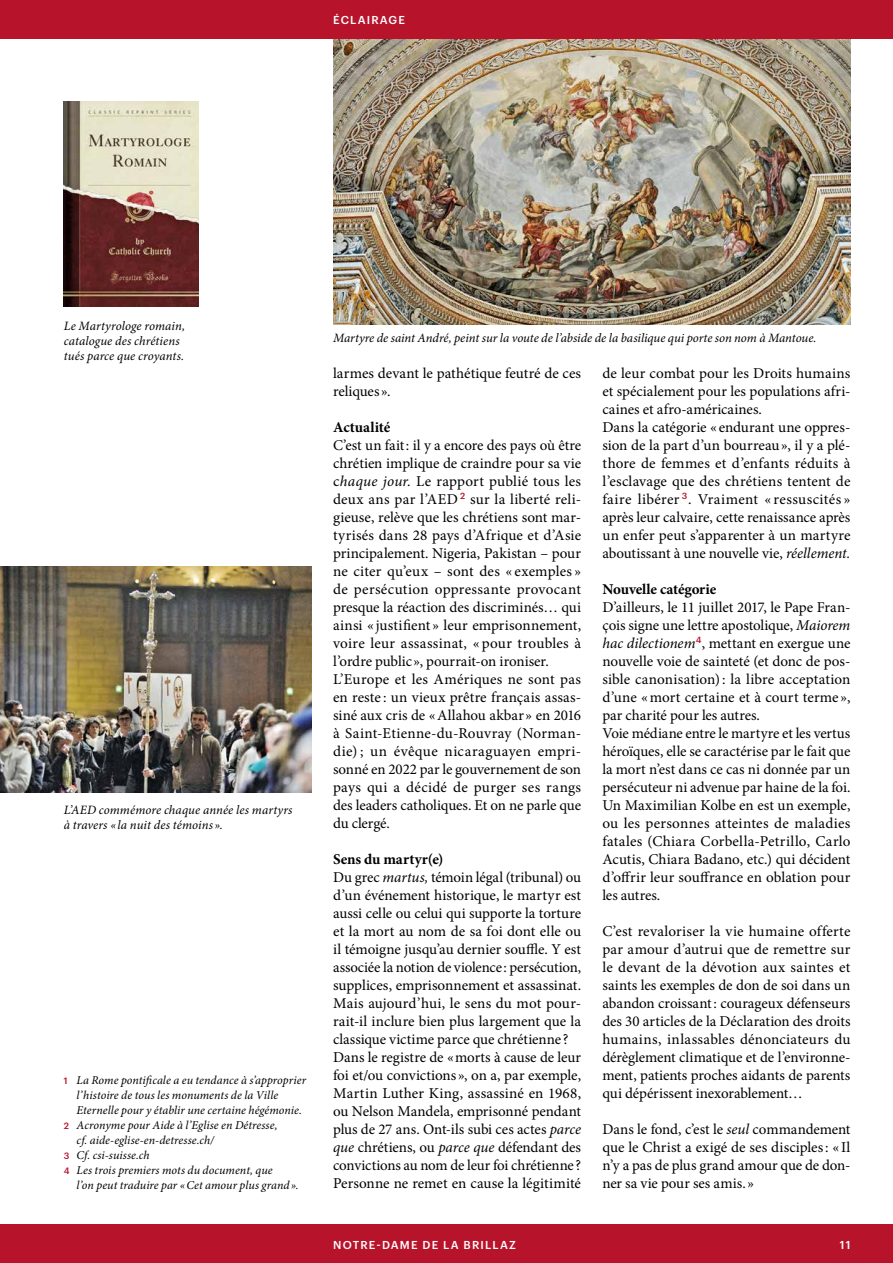
<style>
.page{position:relative;width:893px;height:1263px;background:#fff}
.page>*{position:absolute;margin:0;border:0;box-sizing:border-box;transform-origin:0 0}
.t1{font:15px/18px "Minion Pro";color:#000}
.t2{font:700 15px "Minion Pro";letter-spacing:-.01em;color:#000}
.t3{font:italic 12.75px/15px "Minion Pro";letter-spacing:.005em;color:#000}
.t4{font:italic 12px "Minion Pro";letter-spacing:.005em;color:#000}
.t5{font:500 11.25px "Graphik";letter-spacing:.105em;color:#fff}
.s1{font-family:"Graphik";font-weight:500;font-style:normal;font-size:9px;color:#b7142c}
.s2{font-style:italic}
.s3{font-weight:700}
</style>
<div class="page">
<img style="left:333px;top:38px;width:517px;height:286px">
<div style="left:0;top:1224px;width:893px;height:39px;background:#b7142c"></div>
<div style="left:0;top:0;width:893px;height:38px;background:#b7142c"></div>
<img style="left:64px;top:102px;width:134px;height:204px">
<img style="left:0;top:567px;width:312px;height:225px">
<p class="t5" style="left:333px;top:12px;width:73px">ÉCLAIRAGE</p>
<p class="t3" style="left:64px;top:318px;width:123px">Le Martyrologe romain, catalogue des chrétiens tués parce que croyants.</p>
<p class="t3" style="left:64px;top:802px;width:230px">L’AED commémore chaque année les martyrs à travers «la nuit des témoins».</p>
<p class="t4" style="left:64px;top:1071px;width:244px"><span class="s1">1</span> La Rome pontificale a eu tendance à s’approprier</p>
<p class="t4" style="left:77px;top:1086px;width:203px">l’histoire de tous les monuments de la Ville</p>
<p class="t4" style="left:77px;top:1101px;width:227px">Eternelle pour y établir une certaine hégémonie.</p>
<p class="t4" style="left:64px;top:1116px;width:215px"><span class="s1">2</span> Acronyme pour Aide à l’Eglise en Détresse,</p>
<p class="t4" style="left:77px;top:1131px;width:139px">cf. aide-eglise-en-detresse.ch/</p>
<p class="t4" style="left:64px;top:1146px;width:87px"><span class="s1">3</span> Cf. csi-suisse.ch</p>
<p class="t4" style="left:64px;top:1161px;width:210px"><span class="s1">4</span> Les trois premiers mots du document, que</p>
<p class="t4" style="left:77px;top:1176px;width:224px">l’on peut traduire par «Cet amour plus grand».</p>
<p class="t3" style="left:333px;top:330px;width:485px">Martyre de saint André, peint sur la voute de l’abside de la basilique qui porte son nom à Mantoue.</p>
<p class="t1" style="left:333px;top:364px;width:250px">larmes devant le pathétique feutré de ces reliques».</p>
<p class="t2" style="left:333px;top:417px;width:59px">Actualité</p>
<p class="t1" style="left:333px;top:436px;width:250px">C’est un fait: il y a encore des pays où être chrétien implique de craindre pour sa vie c<span class="s2">haque jour.</span> Le rapport publié tous les deux ans par l’AED <sup>2</sup> sur la liberté reli&shy;gieuse, relève que les chrétiens sont mar&shy;tyrisés dans 28 pays d’Afrique et d’Asie principalement. Nigeria, Pakistan – pour ne citer qu’eux – sont des « exemples » de persécution oppressante provocant presque la réaction des discriminés… qui ainsi « justifient » leur emprisonnement, voire leur assassinat, « pour troubles à l’ordre public», pourrait-on ironiser.<br>L’Europe et les Amériques ne sont pas en reste : un vieux prêtre français assas&shy;siné aux cris de «Allahou akbar» en 2016 à Saint-Etienne-du-Rouvray (Norman&shy;die); un évêque nicaraguayen empri&shy;sonné en 2022 par le gouvernement de son pays qui a décidé de purger ses rangs des leaders catholiques. Et on ne parle que du clergé.</p>
<p class="t1" style="left:333px;top:850px;width:250px"><span class="s3">Sens du martyr(e)<br></span>Du grec <span class="s2">martus,</span> témoin légal (tribunal) ou d’un événement historique, le martyr est aussi celle ou celui qui supporte la torture et la mort au nom de sa foi dont elle ou il témoigne jusqu’au dernier souffle. Y est associée la notion de violence: persécution, supplices, emprisonnement et assassinat.<br>Mais aujourd’hui, le sens du mot pour&shy;rait-il inclure bien plus largement que la classique victime parce que chrétienne?<br>Dans le registre de «morts à cause de leur foi et/ou convictions», on a, par exemple, Martin Luther King, assassiné en 1968, ou Nelson Mandela, emprisonné pendant plus de 27 ans. Ont-ils subi ces actes <span class="s2">parce que</span> chrétiens, ou <span class="s2">parce que</span> défendant des convictions au nom de leur foi chrétienne?<br>Personne ne remet en cause la légitimité</p>
<p class="t1" style="left:602px;top:364px;width:250px">de leur combat pour les Droits humains et spécialement pour les populations afri&shy;caines et afro-américaines.<br>Dans la catégorie « endurant une oppres&shy;sion de la part d’un bourreau», il y a plé&shy;thore de femmes et d’enfants réduits à l’esclavage que des chrétiens tentent de faire libérer <sup>3</sup>. Vraiment « ressuscités » après leur calvaire, cette renaissance après un enfer peut s’apparenter à un martyre aboutissant à une nouvelle vie, <span class="s2">réellement.</span></p>
<p class="t2" style="left:602px;top:579px;width:115px">Nouvelle catégorie</p>
<p class="t1" style="left:602px;top:598px;width:250px">D’ailleurs, le 11 juillet 2017, le Pape Fran&shy;çois signe une lettre apostolique, <span class="s2">Maiorem hac dilectionem</span><sup>4</sup>, mettant en exergue une nouvelle voie de sainteté (et donc de pos&shy;sible canonisation): la libre acceptation d’une «mort certaine et à court terme », par charité pour les autres.<br>Voie médiane entre le martyre et les vertus héroïques, elle se caractérise par le fait que la mort n’est dans ce cas ni donnée par un persécuteur ni advenue par haine de la foi.<br>Un Maximilian Kolbe en est un exemple, ou les personnes atteintes de maladies fatales (Chiara Corbella-Petrillo, Carlo Acutis, Chiara Badano, etc.) qui décident d’offrir leur souffrance en oblation pour les autres.</p>
<p class="t1" style="left:602px;top:922px;width:250px;text-align:justify">C’est revaloriser la vie humaine offerte par amour d’autrui que de remettre sur le devant de la dévotion aux saintes et saints les exemples de don de soi dans un abandon croissant: courageux défenseurs des 30 articles de la Déclaration des droits humains, inlassables dénonciateurs du dérèglement climatique et de l’environne&shy;ment, patients proches aidants de parents qui dépérissent inexorablement…</p>
<p class="t1" style="left:602px;top:1120px;width:250px;text-align:justify">Dans le fond, c’est le <span class="s2">seul</span> commandement que le Christ a exigé de ses disciples: « Il n’y a pas de plus grand amour que de don&shy;ner sa vie pour ses amis.»</p>
<p class="t5" style="left:333px;top:1236px;width:184px">NOTRE-DAME DE LA BRILLAZ</p>
<p class="t5" style="left:840px;top:1236px;width:12px">11</p>
</div>
